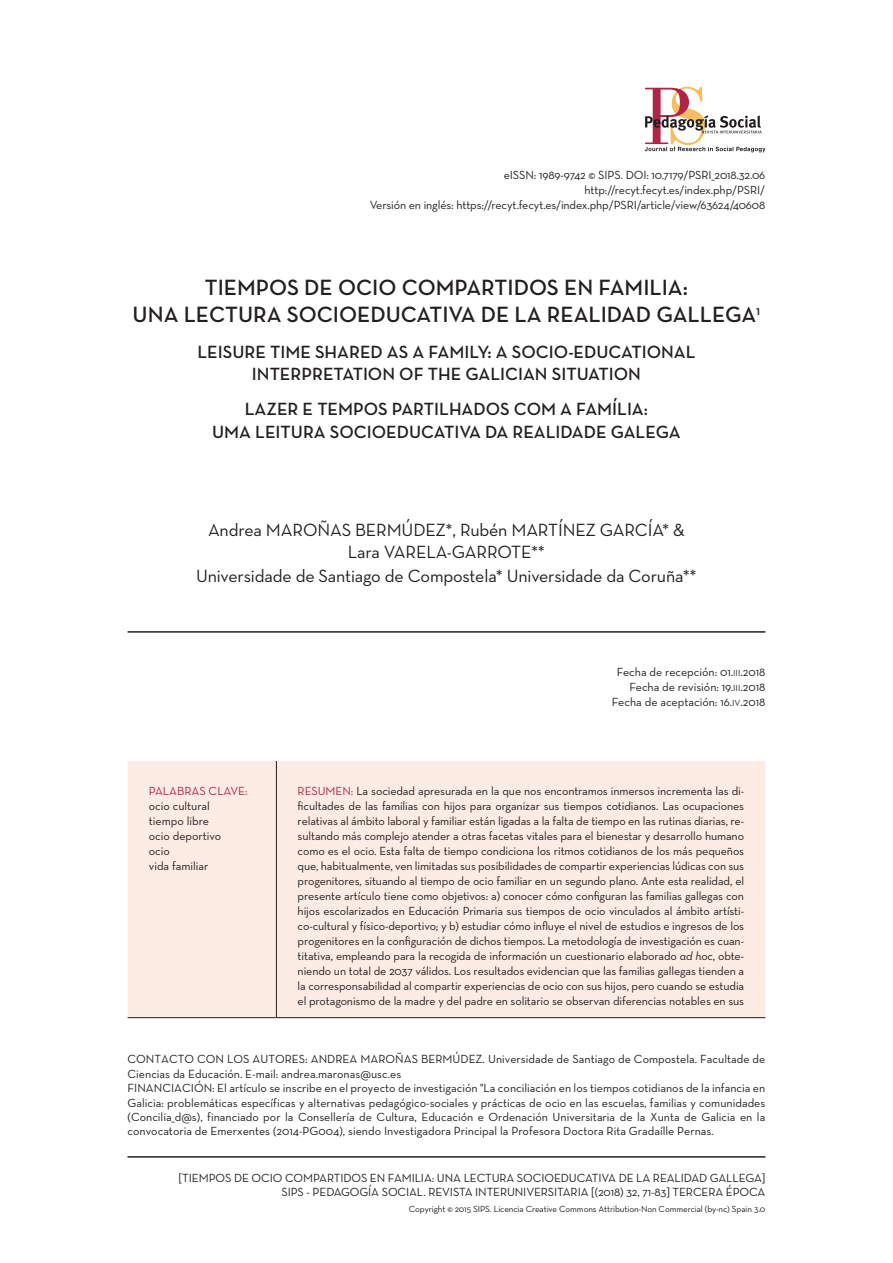
<style>
.page{position:relative;width:893px;height:1263px;background:#fff}
.page>*{position:absolute;margin:0;border:0;box-sizing:border-box;transform-origin:0 0}
._0Titulo1{font:600 22.5px/27px "Neutra Text";color:#231f20;text-align:center}
._0Titulo2{font:600 18px/22.5px "Neutra Text";color:#231f20;text-align:center}
._0Titulo3{font:600 18px/22.5px "Neutra Text";color:#231f20;text-align:center}
.Autor{font:18px/21.6px "Neutra Text";letter-spacing:-.01em;color:#231f20;text-align:center}
.Universidad{font:18px "Neutra Text";letter-spacing:-.01em;color:#231f20}
.Resumen{font:12px/15px "Neutra Text";letter-spacing:-.01em;color:#231f20;text-align:right}
.Contactar{font:12px/14.4px "Neutra Text";color:#231f20}
.Fecha1-2{font:12px "Neutra Text";color:#231f20}
.PalabrasClave{font:12px "Neutra Text";color:#231f20}
.Fecha3{font:12px "Neutra Text";color:#231f20}
.PalabrasClave-2{font:12px/15px "Neutra Text";color:#af2547}
.t1{font:9px "Neutra Text";letter-spacing:-.01em;color:#231f20}
.s1{color:#231f20}
.s2{font-family:"Neutra Text Book Alt";font-size:9px}
.s3{color:#af2547}
.s4{font-style:italic}
</style>
<div class="page">
<hr style="left:128px;top:1156px;width:637px;height:1px;background:#231f20">
<svg style="left:645px;top:87px;width:120px;height:65px"></svg>
<hr style="left:128px;top:631px;width:637px;height:2px;background:#231f20">
<div style="left:128px;top:761px;width:637px;height:256px;background:#fdece4"></div>
<hr style="left:276px;top:761px;width:1px;height:256px;background:#231f20">
<hr style="left:128px;top:1017px;width:148px;height:1px;background:#231f20">
<hr style="left:276px;top:1017px;width:489px;height:1px;background:#231f20">
<p class="Resumen" style="left:504px;top:167px;width:263px">eISSN: 1989-9742 © SIPS. DOI: 10.7179/PSRI_2018.32.06</p>
<p class="Resumen" style="left:585px;top:182px;width:182px">http://recyt.fecyt.es/index.php/PSRI/</p>
<p class="Resumen" style="left:370px;top:197px;width:397px">Versión en inglés: https://recyt.fecyt.es/index.php/PSRI/article/view/63624/40608</p>
<p class="_0Titulo1" style="left:133px;top:274px;width:629px">TIEMPOS DE OCIO COMPARTIDOS EN FAMILIA:<br>UNA LECTURA SOCIOEDUCATIVA DE LA REALIDAD GALLEGA<sup>1</sup></p>
<p class="_0Titulo2" style="left:197px;top:340px;width:500px">LEISURE TIME SHARED AS A FAMILY: A SOCIO-EDUCATIONAL<br>INTERPRETATION OF THE GALICIAN SITUATION</p>
<p class="_0Titulo3" style="left:212px;top:398px;width:470px">LAZER E TEMPOS PARTILHADOS COM A FAMÍLIA:<br>UMA LEITURA SOCIOEDUCATIVA DA REALIDADE GALEGA</p>
<p class="Autor" style="left:208px;top:519px;width:478px">Andrea MAROÑAS BERMÚDEZ*, Rubén MARTÍNEZ GARCÍA* &amp;<br>Lara VARELA-GARROTE**</p>
<p class="Universidad" style="left:196px;top:565px;width:502px">Universidade de Santiago de Compostela* Universidade da Coruña**</p>
<p class="PalabrasClave-2" style="left:149px;top:783px;width:100px">PALABRAS CLAVE: <span class="s1">ocio cultural</span></p>
<p class="PalabrasClave" style="left:149px;top:813px;width:62px">tiempo libre</p>
<p class="PalabrasClave" style="left:149px;top:828px;width:74px">ocio deportivo</p>
<p class="PalabrasClave" style="left:149px;top:843px;width:23px">ocio</p>
<p class="PalabrasClave" style="left:149px;top:858px;width:61px">vida familiar</p>
<p class="Fecha1-2" style="left:617px;top:664px;width:150px">Fecha de recepción: 01.<span class="s2">III</span>.2018</p>
<p class="Fecha1-2" style="left:629px;top:679px;width:137px">Fecha de revisión: 19.<span class="s2">III</span>.2018</p>
<p class="Fecha3" style="left:612px;top:694px;width:155px">Fecha de aceptación: 16.<span class="s2">IV</span>.2018</p>
<p class="Resumen" style="left:298px;top:783px;width:448px;text-align:justify"><span class="s3">RESUMEN:</span> La sociedad apresurada en la que nos encontramos inmersos incrementa las di&shy;ficultades de las familias con hijos para organizar sus tiempos cotidianos. Las ocupaciones relativas al ámbito laboral y familiar están ligadas a la falta de tiempo en las rutinas diarias, re&shy;sultando más complejo atender a otras facetas vitales para el bienestar y desarrollo humano como es el ocio. Esta falta de tiempo condiciona los ritmos cotidianos de los más pequeños que, habitualmente, ven limitadas sus posibilidades de compartir experiencias lúdicas con sus progenitores, situando al tiempo de ocio familiar en un segundo plano. Ante esta realidad, el presente artículo tiene como objetivos: a) conocer cómo configuran las familias gallegas con hijos escolarizados en Educación Primaria sus tiempos de ocio vinculados al ámbito artísti&shy;co-cultural y físico-deportivo; y b) estudiar cómo influye el nivel de estudios e ingresos de los progenitores en la configuración de dichos tiempos. La metodología de investigación es cuan&shy;titativa, empleando para la recogida de información un cuestionario elaborado <span class="s4">ad hoc</span>, obte&shy;niendo un total de 2037 válidos. Los resultados evidencian que las familias gallegas tienden a la corresponsabilidad al compartir experiencias de ocio con sus hijos, pero cuando se estudia el protagonismo de la madre y del padre en solitario se observan diferencias notables en sus</p>
<p class="Contactar" style="left:128px;top:1052px;width:639px">CONTACTO CON LOS AUTORES: ANDREA MAROÑAS BERMÚDEZ. Universidade de Santiago de Compostela. Facultade de<br>Ciencias da Educación. E-mail: andrea.maronas@usc.es</p>
<p class="Contactar" style="left:128px;top:1081px;width:639px;text-align:justify">FINANCIACIÓN: El artículo se inscribe en el proyecto de investigación "La conciliación en los tiempos cotidianos de la infancia en Galicia: problemáticas específicas y alternativas pedagógico-sociales y prácticas de ocio en las escuelas, familias y comunidades (Concilia_d@s), financiado por la Consellería de Cultura, Educación e Ordenación Universitaria de la Xunta de Galicia en la convocatoria de Emerxentes (2014-PG004), siendo Investigadora Principal la Profesora Doctora Rita Gradaílle Pernas.</p>
<p class="Resumen" style="left:179px;top:1170px;width:588px;line-height:14.4px">[TIEMPOS DE OCIO COMPARTIDOS EN FAMILIA: UNA LECTURA SOCIOEDUCATIVA DE LA REALIDAD GALLEGA]<br>SIPS - PEDAGOGÍA SOCIAL. REVISTA INTERUNIVERSITARIA [(2018) 32, 71-83] TERCERA ÉPOCA</p>
<p class="t1" style="left:409px;top:1203px;width:358px">Copyright © 2015 SIPS. Licencia Creative Commons Attribution-Non Commercial (by-nc) Spain 3.0</p>
</div>
